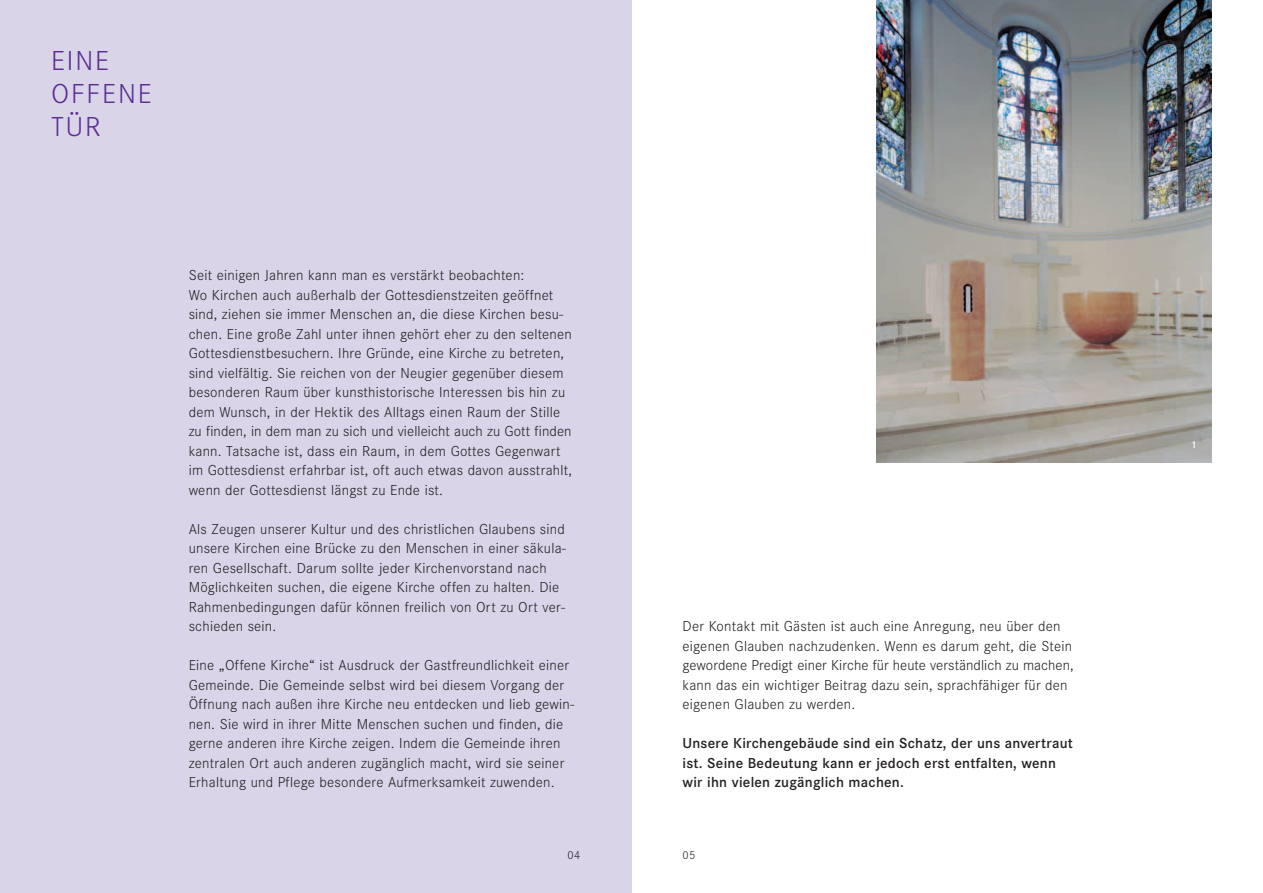
<style>
.page{position:relative;width:1263px;height:893px;background:#fff}
.page>*{position:absolute;margin:0;border:0;box-sizing:border-box;transform-origin:0 0}
.t1{font:300 28.5px/33px "Corporate S";letter-spacing:.07em;color:#5b2e91}
.t2{font:300 15px/19.5px "Corporate S";letter-spacing:.015em;color:#231f20}
.t3{font:600 15px/19.5px "Corporate S";letter-spacing:.015em;color:#231f20}
.t4{font:300 12px "Corporate S";color:#231f20}
.t5{font:600 10.5px "Corporate S";color:#fff}
</style>
<div class="page">
<div style="left:0;top:0;width:631px;height:893px;background:#dad4e9"></div>
<img style="left:876px;top:0;width:336px;height:462px">
<h1 class="t1" style="left:51px;top:47px;width:102px">EINE<br>OFFENE<br>TÜR</h1>
<p class="t2" style="left:189px;top:267px;width:385px">Seit einigen Jahren kann man es verstärkt beobachten:<br>Wo Kirchen auch außerhalb der Gottesdienstzeiten geöffnet sind, ziehen sie immer Menschen an, die diese Kirchen besu&shy;chen. Eine große Zahl unter ihnen gehört eher zu den seltenen Gottesdienstbesuchern. Ihre Gründe, eine Kirche zu betreten, sind vielfältig. Sie reichen von der Neugier gegenüber diesem besonderen Raum über kunsthistorische Interessen bis hin zu dem Wunsch, in der Hektik des Alltags einen Raum der Stille zu finden, in dem man zu sich und vielleicht auch zu Gott finden kann. Tatsache ist, dass ein Raum, in dem Gottes Gegenwart im Gottesdienst erfahrbar ist, oft auch etwas davon ausstrahlt, wenn der Gottesdienst längst zu Ende ist.</p>
<p class="t2" style="left:189px;top:520px;width:379px">Als Zeugen unserer Kultur und des christlichen Glaubens sind unsere Kirchen eine Brücke zu den Menschen in einer säkula&shy;ren Gesellschaft. Darum sollte jeder Kirchenvorstand nach Möglichkeiten suchen, die eigene Kirche offen zu halten. Die Rahmenbedingungen dafür können freilich von Ort zu Ort ver&shy;schieden sein.</p>
<p class="t2" style="left:189px;top:657px;width:387px">Eine „Offene Kirche“ ist Ausdruck der Gastfreundlichkeit einer Gemeinde. Die Gemeinde selbst wird bei diesem Vorgang der Öffnung nach außen ihre Kirche neu entdecken und lieb gewin&shy;nen. Sie wird in ihrer Mitte Menschen suchen und finden, die gerne anderen ihre Kirche zeigen. Indem die Gemeinde ihren zentralen Ort auch anderen zugänglich macht, wird sie seiner Erhaltung und Pflege besondere Aufmerksamkeit zuwenden.</p>
<p class="t2" style="left:682px;top:618px;width:393px">Der Kontakt mit Gästen ist auch eine Anregung, neu über den eigenen Glauben nachzudenken. Wenn es darum geht, die Stein gewordene Predigt einer Kirche für heute verständlich zu machen, kann das ein wichtiger Beitrag dazu sein, sprachfähiger für den eigenen Glauben zu werden.</p>
<p class="t3" style="left:682px;top:735px;width:392px">Unsere Kirchengebäude sind ein Schatz, der uns anvertraut ist. Seine Bedeutung kann er jedoch erst entfalten, wenn wir ihn vielen zugänglich machen.</p>
<p class="t4" style="left:568px;top:850px;width:14px">04</p>
<p class="t4" style="left:682px;top:850px;width:14px">05</p>
<p class="t5" style="left:1191px;top:440px;width:7px">1</p>
</div>
